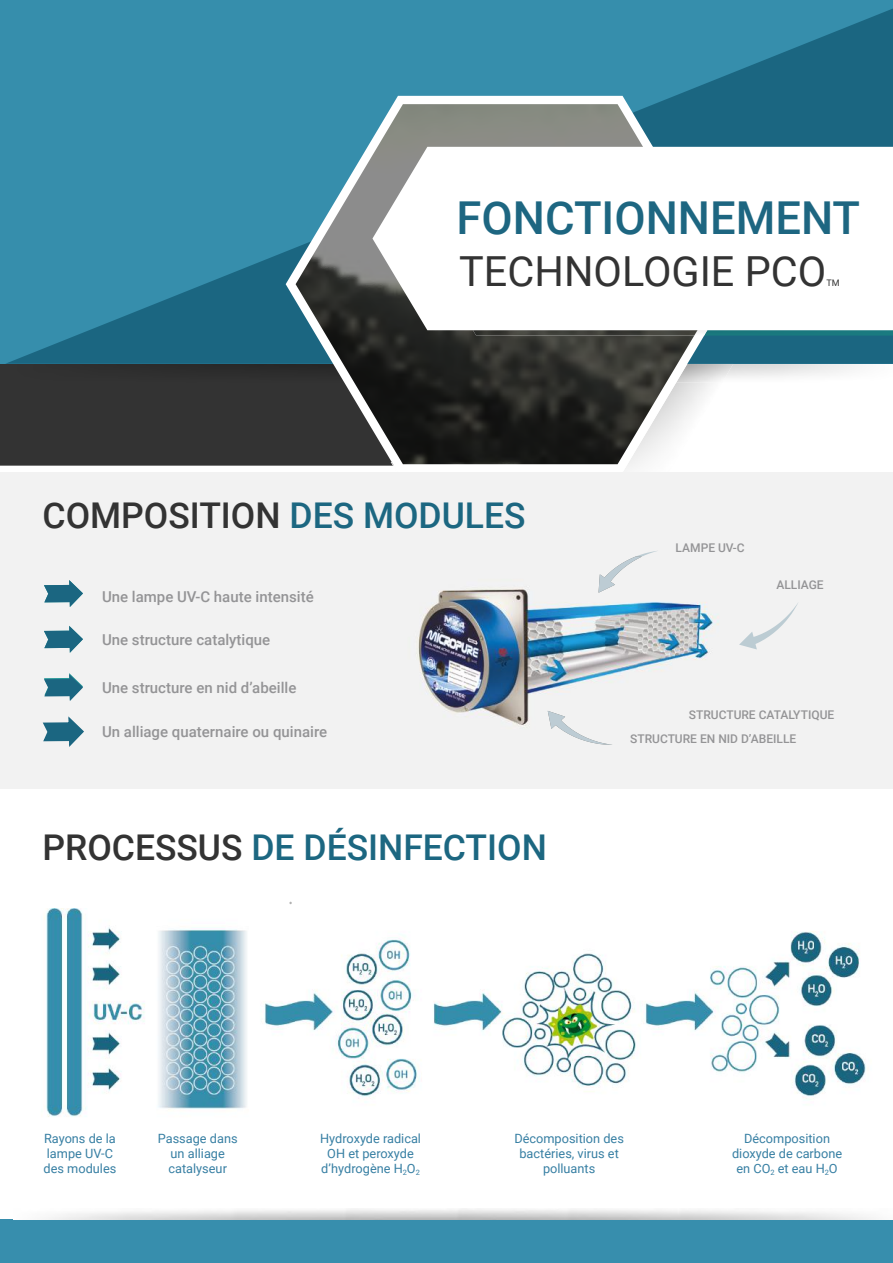
<style>
.page{position:relative;width:893px;height:1263px;background:#fff}
.page>*{position:absolute;margin:0;border:0;box-sizing:border-box;transform-origin:0 0}
.t1{font:500 45.3px "Roboto";color:#1d6681}
.t2{font:41.4px "Roboto";color:#333}
.t3{font:500 35.55px "Roboto";color:#1c6781}
.t4{font:500 35.55px "Roboto";color:#333}
.t5{font:500 15px "Roboto";color:#949496}
.t6{font:12.75px/15.3px "Roboto";color:#377fa3;text-align:center}
.t7{font:500 12px/24.2px "Roboto";color:#949496}
.t8{font:9px "Roboto";color:#333}
.s1{color:#1c6781}
.s2{color:#333}
</style>
<div class="page">
<div style="left:0;top:364px;width:286px;height:102px;background:#333"></div>
<div style="left:5px;top:364px;width:281px;height:18px;background:#303030"></div>
<div style="left:0;top:0;width:893px;height:364px;background:#368eac"></div>
<svg style="left:6px;top:9px;width:887px;height:355px"></svg>
<svg style="left:286px;top:96px;width:449px;height:376px"></svg>
<img style="left:296px;top:104px;width:398px;height:360px">
<img style="left:735px;top:330px;width:158px;height:6px">
<img style="left:429px;top:330px;width:296px;height:6px">
<div style="left:372px;top:147px;width:521px;height:183px;background:#fff"></div>
<div style="left:0;top:472px;width:893px;height:316px;background:#f2f2f2"></div>
<svg style="left:44px;top:580px;width:39px;height:27px"></svg>
<svg style="left:44px;top:626px;width:39px;height:27px"></svg>
<svg style="left:44px;top:673px;width:39px;height:28px"></svg>
<svg style="left:42px;top:716px;width:42px;height:31px"></svg>
<svg style="left:739px;top:603px;width:59px;height:46px"></svg>
<img style="left:418px;top:589px;width:301px;height:137px">
<img style="left:548px;top:711px;width:64px;height:34px">
<img style="left:688px;top:710px;width:31px;height:10px">
<svg style="left:638px;top:551px;width:20px;height:42px"></svg>
<img style="left:598px;top:556px;width:44px;height:37px">
<div style="left:0;top:1219px;width:893px;height:44px;background:#378ead"></div>
<img style="left:44px;top:909px;width:822px;height:208px">
<h1 class="t1" style="left:457px;top:186px;width:405px">FONCTIONNEMENT</h1>
<h2 class="t2" style="left:459px;top:242px;width:369px">TECHNOLOGIE PCO</h2>
<p class="t8" style="left:826px;top:277px;width:15px">TM</p>
<h3 class="t4" style="left:43px;top:490px;width:485px">COMPOSITION <span class="s1">DES MODULES</span></h3>
<p class="t5" style="left:102px;top:586px;width:213px">Une lampe UV-C haute intensité</p>
<p class="t5" style="left:102px;top:629px;width:170px">Une structure catalytique</p>
<p class="t5" style="left:102px;top:677px;width:196px">Une structure en nid d’abeille</p>
<p class="t5" style="left:102px;top:721px;width:227px">Un alliage quaternaire ou quinaire</p>
<h3 class="t3" style="left:43px;top:822px;width:506px"><span class="s2">PROCESSUS</span> DE DÉSINFECTION</h3>
<p class="t7" style="left:676px;top:536px;width:70px">LAMPE UV-C</p>
<p class="t7" style="left:776px;top:572px;width:49px">ALLIAGE</p>
<p class="t7" style="left:630px;top:702px;width:206px;text-indent:59px">STRUCTURE CATALYTIQUE<br>STRUCTURE EN NID D’ABEILLE</p>
<p class="t6" style="left:514px;top:1130px;width:111px">Décomposition des bactéries, virus et polluants</p>
<p class="t6" style="left:44px;top:1130px;width:74px;text-align:left">Rayons de la lampe UV-C des modules</p>
<p class="t6" style="left:158px;top:1130px;width:81px">Passage dans un alliage catalyseur</p>
<p class="t6" style="left:320px;top:1130px;width:102px">Hydroxyde radical<br>OH et peroxyde d’hydrogène H<sub>2</sub>O<sub>2</sub></p>
<p class="t6" style="left:732px;top:1130px;width:112px">Décomposition dioxyde de carbone en CO<sub>2</sub> et eau H<sub>2</sub>O</p>
</div>
